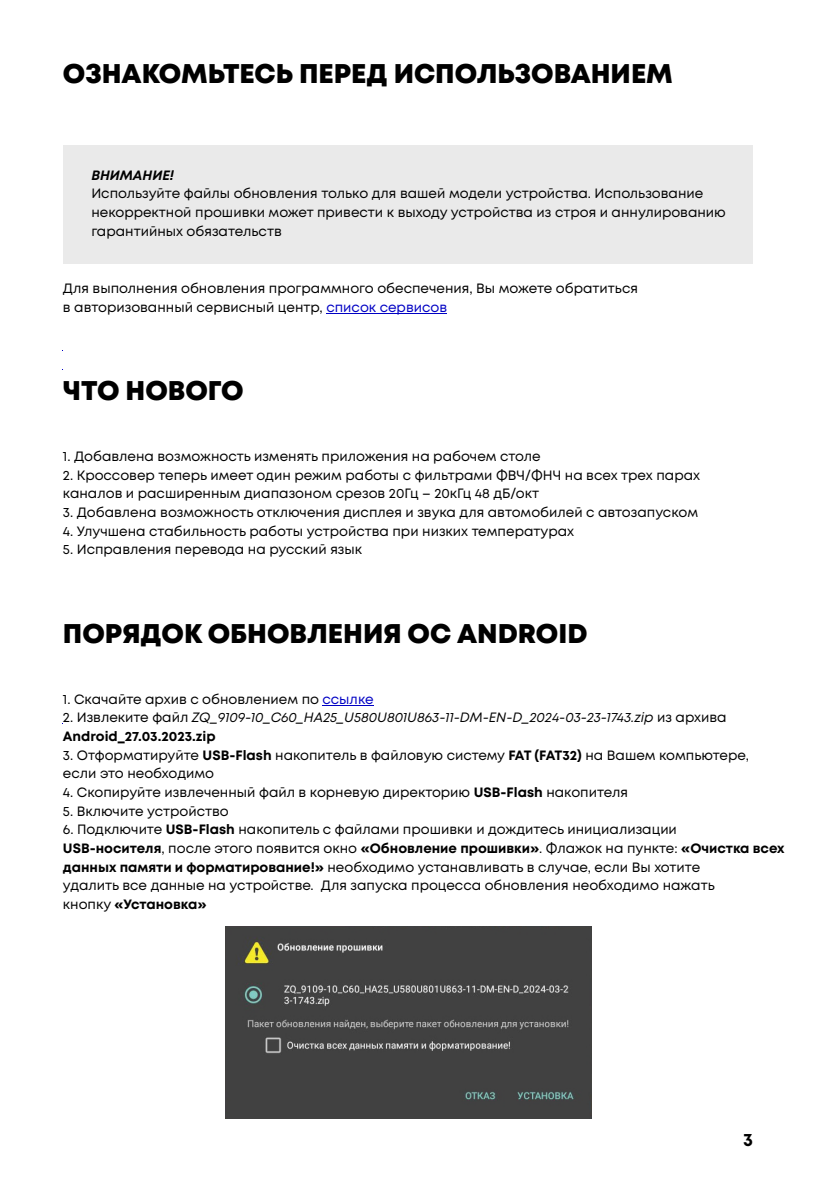
<style>
.page{position:relative;width:817px;height:1193px;background:#fff}
.page>*{position:absolute;margin:0;border:0;box-sizing:border-box;transform-origin:0 0}
.t1{font:800 27px "Mont";color:#000}
.t2{font:700 18px "Mont";color:#000}
.t3{font:13.5px/18.7px "Mont";color:#000}
.t4{font:italic 13.5px/18.7px "Mont";color:#000}
.t5{font:italic 700 13.5px "Mont";color:#000}
.s1{color:#0000c4}
.s2{font-style:normal}
.s3{font-weight:700;font-style:normal}
.s4{font-weight:700}
</style>
<div class="page">
<div style="left:64px;top:145px;width:689px;height:118px;background:#eaeaea"></div>
<hr style="left:326px;top:313px;width:121px;height:1px;background:#0000c4">
<hr style="left:322px;top:705px;width:51px;height:1px;background:#0000c4">
<img style="left:225px;top:926px;width:366px;height:192px">
<h1 class="t1" style="left:63px;top:63px;width:611px">ОЗНАКОМЬТЕСЬ ПЕРЕД ИСПОЛЬЗОВАНИЕМ</h1>
<p class="t5" style="left:91px;top:170px;width:84px">ВНИМАНИЕ!</p>
<p class="t3" style="left:91px;top:185px;width:636px">Используйте файлы обновления только для вашей модели устройства. Использование некорректной прошивки может привести к выходу устройства из строя и аннулированию гарантийных обязательств</p>
<p class="t3" style="left:63px;top:280px;width:576px">Для выполнения обновления программного обеспечения, Вы можете обратиться в авторизованный сервисный центр, <span class="s1">список сервисов</span></p>
<h1 class="t1" style="left:63px;top:380px;width:182px">ЧТО НОВОГО</h1>
<p class="t3" style="left:63px;top:448px;width:479px">1. Добавлена возможность изменять приложения на рабочем столе</p>
<p class="t3" style="left:63px;top:467px;width:638px">2. Кроссовер теперь имеет один режим работы с фильтрами ФВЧ/ФНЧ на всех трех парах каналов и расширенным диапазоном срезов 20Гц – 20кГц 48 дБ/окт</p>
<p class="t3" style="left:63px;top:504px;width:636px">3. Добавлена возможность отключения дисплея и звука для автомобилей с автозапуском</p>
<p class="t3" style="left:63px;top:523px;width:512px">4. Улучшена стабильность работы устройства при низких температурах</p>
<p class="t3" style="left:63px;top:541px;width:300px">5. Исправления перевода на русский язык</p>
<h1 class="t1" style="left:63px;top:623px;width:526px">ПОРЯДОК ОБНОВЛЕНИЯ ОС ANDROID</h1>
<p class="t3" style="left:63px;top:690px;width:312px">1. Скачайте архив с обновлением по <span class="s1">ссылке</span></p>
<p class="t4" style="left:63px;top:709px;width:665px"><span class="s2">2. Извлеките файл</span> ZQ_9109-10_C60_HA25_U580U801U863-11-DM-EN-D_2024-03-23-1743.zip <span class="s2">из архива<br></span><span class="s3">Android_27.03.2023.zip</span></p>
<p class="t3" style="left:63px;top:746px;width:687px">3. Отформатируйте <span class="s4">USB-Flash</span> накопитель в файловую систему <span class="s4">FAT (FAT32)</span> на Вашем компьютере, если это необходимо</p>
<p class="t3" style="left:63px;top:784px;width:566px">4. Скопируйте извлеченный файл в корневую директорию <span class="s4">USB-Flash</span> накопителя</p>
<p class="t3" style="left:63px;top:802px;width:167px">5. Включите устройство</p>
<p class="t3" style="left:63px;top:821px;width:723px">6. Подключите <span class="s4">USB-Flash</span> накопитель с файлами прошивки и дождитесь инициализации<br><span class="s4">USB-носителя</span>, после этого появится окно <span class="s4">«Обновление прошивки»</span>. Флажок на пункте: <span class="s4">«Очистка всех данных памяти и форматирование!»</span> необходимо устанавливать в случае, если Вы хотите<br>удалить все данные на устройстве. Для запуска процесса обновления необходимо нажать<br>кнопку <span class="s4">«Установка»</span></p>
<h2 class="t2" style="left:743px;top:1133px;width:11px">3</h2>
</div>
